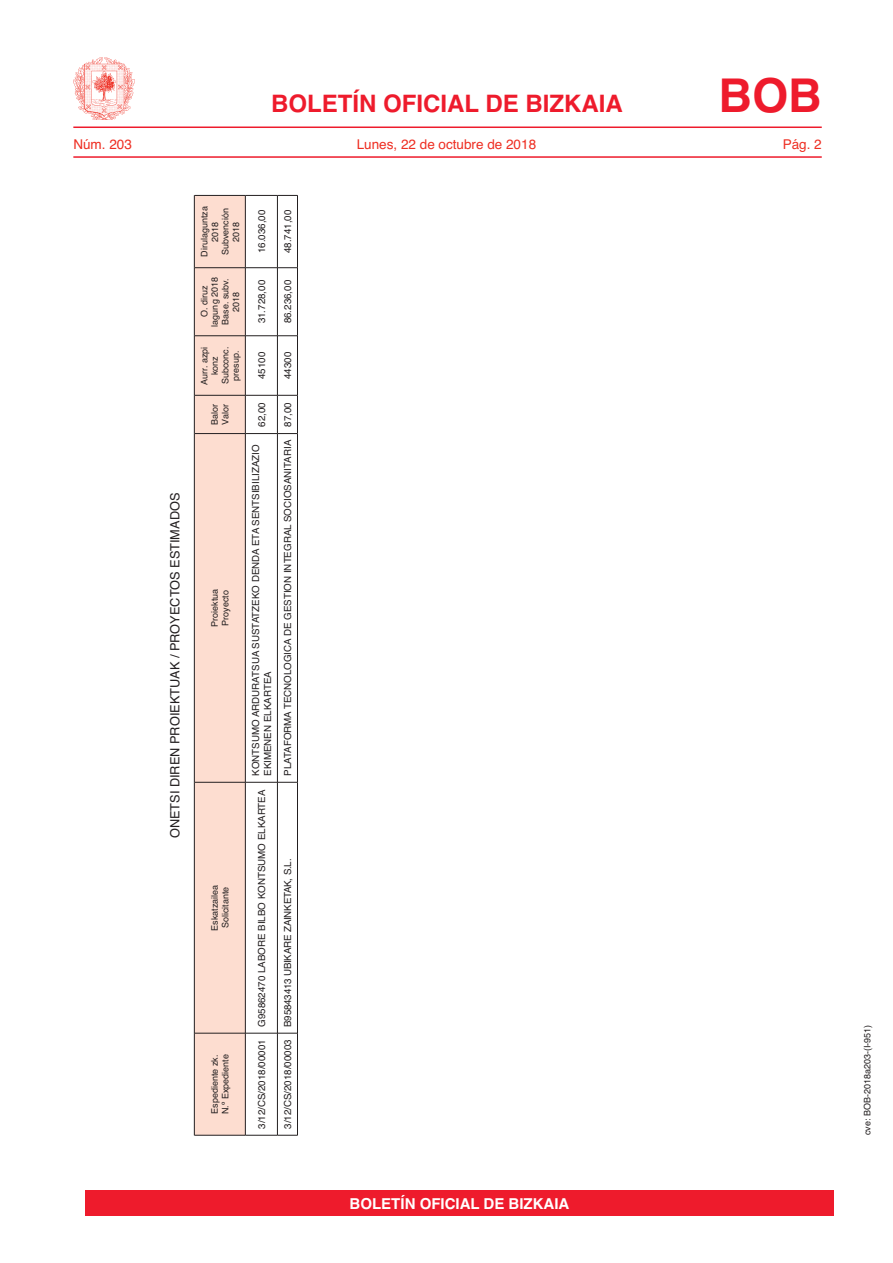
<style>
.page{position:relative;width:893px;height:1263px;background:#fff}
.page>*{position:absolute;margin:0;border:0;box-sizing:border-box;transform-origin:0 0}
.t1{font:700 46.5px "Helvetica";color:#ee1b2c}
.t2{font:700 24px "Helvetica";color:#ee1b2c}
.t3{font:700 15px "Helvetica";color:#fff}
.t4{font:13.5px "Helvetica";color:#ee2e22}
.t5{font:12.75px "Helvetica";color:#231f20}
.t6{font:9.75px/12px "Helvetica";color:#231f20}
.t7{font:9.75px "Helvetica";letter-spacing:-.02em;color:#231f20}
.t8{font:9px/10.5px "Helvetica";color:#231f20}
</style>
<div class="page">
<hr style="left:73px;top:126px;width:749px;height:2px;background:#ee1b2c">
<hr style="left:73px;top:156px;width:749px;height:2px;background:#ee1b2c">
<img style="left:74px;top:58px;width:61px;height:61px">
<div style="left:195px;top:196px;width:50px;height:939px;background:#fdddd0"></div>
<hr style="left:195px;top:1033px;width:50px;height:1px;background:#231f20">
<hr style="left:195px;top:782px;width:50px;height:1px;background:#231f20">
<hr style="left:195px;top:433px;width:50px;height:1px;background:#231f20">
<hr style="left:195px;top:395px;width:50px;height:1px;background:#231f20">
<hr style="left:195px;top:335px;width:50px;height:1px;background:#231f20">
<hr style="left:195px;top:267px;width:50px;height:1px;background:#231f20">
<hr style="left:246px;top:1033px;width:31px;height:1px;background:#231f20">
<hr style="left:246px;top:782px;width:31px;height:1px;background:#231f20">
<hr style="left:246px;top:433px;width:31px;height:1px;background:#231f20">
<hr style="left:246px;top:395px;width:31px;height:1px;background:#231f20">
<hr style="left:246px;top:335px;width:31px;height:1px;background:#231f20">
<hr style="left:246px;top:267px;width:31px;height:1px;background:#231f20">
<hr style="left:277px;top:1033px;width:1px;height:102px;background:#231f20">
<hr style="left:277px;top:782px;width:1px;height:251px;background:#231f20">
<svg style="left:278px;top:1033px;width:19px;height:1px"></svg>
<hr style="left:277px;top:434px;width:1px;height:348px;background:#231f20">
<svg style="left:278px;top:782px;width:19px;height:1px"></svg>
<hr style="left:277px;top:395px;width:1px;height:39px;background:#231f20">
<svg style="left:278px;top:433px;width:19px;height:1px"></svg>
<hr style="left:277px;top:336px;width:1px;height:59px;background:#231f20">
<svg style="left:278px;top:395px;width:19px;height:1px"></svg>
<hr style="left:277px;top:268px;width:1px;height:68px;background:#231f20">
<svg style="left:278px;top:335px;width:19px;height:1px"></svg>
<hr style="left:277px;top:195px;width:1px;height:73px;background:#231f20">
<svg style="left:278px;top:267px;width:19px;height:1px"></svg>
<hr style="left:246px;top:1135px;width:31px;height:1px;background:#231f20">
<hr style="left:246px;top:195px;width:31px;height:1px;background:#231f20">
<svg style="left:278px;top:1135px;width:19px;height:1px"></svg>
<svg style="left:278px;top:195px;width:19px;height:1px"></svg>
<hr style="left:297px;top:1033px;width:1px;height:102px;background:#231f20">
<hr style="left:297px;top:782px;width:1px;height:251px;background:#231f20">
<hr style="left:297px;top:434px;width:1px;height:348px;background:#231f20">
<hr style="left:297px;top:395px;width:1px;height:39px;background:#231f20">
<hr style="left:297px;top:336px;width:1px;height:59px;background:#231f20">
<hr style="left:297px;top:268px;width:1px;height:68px;background:#231f20">
<hr style="left:297px;top:195px;width:1px;height:73px;background:#231f20">
<hr style="left:194px;top:1033px;width:1px;height:102px;background:#231f20">
<hr style="left:195px;top:1135px;width:50px;height:1px;background:#231f20">
<hr style="left:194px;top:782px;width:1px;height:251px;background:#231f20">
<hr style="left:194px;top:434px;width:1px;height:348px;background:#231f20">
<hr style="left:194px;top:395px;width:1px;height:39px;background:#231f20">
<hr style="left:194px;top:336px;width:1px;height:59px;background:#231f20">
<hr style="left:194px;top:268px;width:1px;height:68px;background:#231f20">
<hr style="left:194px;top:195px;width:1px;height:73px;background:#231f20">
<hr style="left:195px;top:195px;width:50px;height:1px;background:#231f20">
<hr style="left:245px;top:1033px;width:1px;height:102px;background:#231f20">
<hr style="left:245px;top:782px;width:1px;height:251px;background:#231f20">
<hr style="left:245px;top:434px;width:1px;height:348px;background:#231f20">
<hr style="left:245px;top:395px;width:1px;height:39px;background:#231f20">
<hr style="left:245px;top:336px;width:1px;height:59px;background:#231f20">
<hr style="left:245px;top:268px;width:1px;height:68px;background:#231f20">
<hr style="left:245px;top:195px;width:1px;height:73px;background:#231f20">
<div style="left:85px;top:1191px;width:748px;height:25px;background:#ee1b2c"></div>
<h2 class="t2" style="left:271px;top:84px;width:353px">BOLETÍN OFICIAL DE BIZKAIA</h2>
<h1 class="t1" style="left:718px;top:58px;width:105px">BOB</h1>
<h3 class="t4" style="left:73px;top:134px;width:60px">Núm. 203</h3>
<h3 class="t4" style="left:357px;top:134px;width:181px">Lunes, 22 de octubre de 2018</h3>
<h3 class="t4" style="left:783px;top:134px;width:41px">Pág. 2</h3>
<h3 class="t5" style="left:165px;top:838px;width:347px;rotate:-90deg">ONETSI DIREN PROIEKTUAK / PROYECTOS ESTIMADOS</h3>
<p class="t8" style="left:199px;top:257px;width:52px;text-align:center;rotate:-90deg">Dirulaguntza<br>2018<br>Subvención<br>2018</p>
<p class="t8" style="left:199px;top:326px;width:51px;text-align:center;rotate:-90deg">O. diruz lagung 2018<br>Base. subv.<br>2018</p>
<p class="t8" style="left:199px;top:384px;width:40px;text-align:center;rotate:-90deg">Aurr. azpi konz<br>Subconc. presup.</p>
<p class="t8" style="left:210px;top:425px;width:23px;rotate:-90deg">Balor<br>Valor</p>
<p class="t8" style="left:210px;top:627px;width:40px;rotate:-90deg">Proiektua<br>Proyecto</p>
<p class="t8" style="left:210px;top:931px;width:48px;rotate:-90deg">Eskatzailea<br>Solicitante</p>
<p class="t8" style="left:210px;top:1114px;width:61px;rotate:-90deg">Espediente zk.<br>N.º Expediente</p>
<p class="t6" style="left:256px;top:253px;width:45px;rotate:-90deg">16.036,00</p>
<p class="t6" style="left:256px;top:323px;width:45px;rotate:-90deg">31.728,00</p>
<p class="t6" style="left:256px;top:379px;width:29px;rotate:-90deg">45100</p>
<p class="t6" style="left:256px;top:427px;width:26px;rotate:-90deg">62,00</p>
<p class="t6" style="left:250px;top:776px;width:333px;rotate:-90deg">KONTSUMO ARDURATSUA SUSTATZEKO DENDA ETA SENTSIBILIZAZIO<br>EKIMENEN ELKARTEA</p>
<p class="t6" style="left:256px;top:1027px;width:239px;rotate:-90deg">G95862470 LABORE BILBO KONTSUMO ELKARTEA</p>
<p class="t6" style="left:256px;top:1129px;width:91px;rotate:-90deg">3/12/CS/2018/00001</p>
<p class="t6" style="left:282px;top:253px;width:45px;rotate:-90deg">48.741,00</p>
<p class="t6" style="left:282px;top:323px;width:45px;rotate:-90deg">86.236,00</p>
<p class="t6" style="left:282px;top:379px;width:29px;rotate:-90deg">44300</p>
<p class="t6" style="left:282px;top:427px;width:26px;rotate:-90deg">87,00</p>
<p class="t6" style="left:282px;top:776px;width:337px;rotate:-90deg">PLATAFORMA TECNOLOGICA DE GESTION INTEGRAL SOCIOSANITARIA</p>
<p class="t7" style="left:280px;top:1027px;width:170px;rotate:-90deg">B95843413 UBIKARE ZAINKETAK, S.L.</p>
<p class="t6" style="left:282px;top:1129px;width:91px;rotate:-90deg">3/12/CS/2018/00003</p>
<h3 class="t3" style="left:350px;top:1192px;width:221px">BOLETÍN OFICIAL DE BIZKAIA</h3>
<p class="t8" style="left:862px;top:1135px;width:112px;rotate:-90deg">cve: BOB-2018a203-(I-951)</p>
</div>
